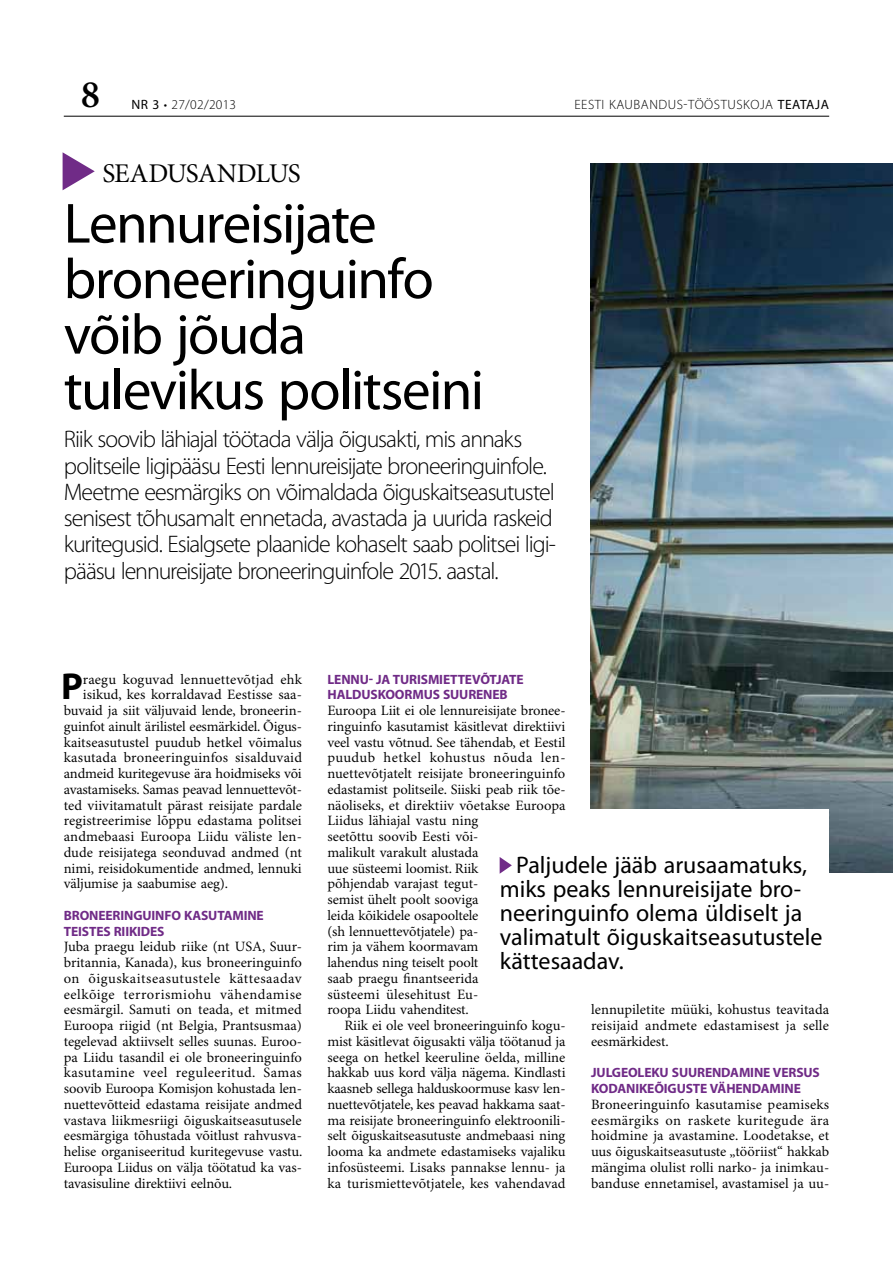
<style>
.page{position:relative;width:893px;height:1263px;background:#fff}
.page>*{position:absolute;margin:0;border:0;box-sizing:border-box;transform-origin:0 0}
.t1{font:57px/55.5px "Myriad Pro";letter-spacing:-.03em;color:#000}
.t2{font:600 39px "Minion Pro";color:#000}
.t3{font:700 37.65px "Myriad Pro";color:#000}
.t4{font:27px "Minion Pro";color:#000}
.t5{font:300 24px/26.2px "Myriad Pro";letter-spacing:-.045em;color:#000}
.t6{font:24px/24px "Myriad Pro";color:#000}
.t7{font:14.25px/15.8px "Minion Pro";letter-spacing:-.005em;color:#000;text-align:justify}
.t8{font:14.25px "Minion Pro";letter-spacing:.015em;color:#000}
.t9{font:700 13.5px/15.8px "Myriad Pro";letter-spacing:-.01em;color:#702b87}
.t10{font:300 13.5px "Myriad Pro";letter-spacing:.04em;color:#000}
.s1{font-weight:400}
</style>
<div class="page">
<img style="left:590px;top:164px;width:303px;height:709px">
<div style="left:479px;top:810px;width:350px;height:189px;background:#fff"></div>
<svg style="left:63px;top:152px;width:32px;height:38px"></svg>
<svg style="left:500px;top:857px;width:12px;height:17px"></svg>
<hr style="left:64px;top:116px;width:765px;height:1px;background:#000">
<h2 class="t2" style="left:81px;top:68px;width:21px">8</h2>
<p class="t10" style="left:131px;top:96px;width:106px"><span class="s1">Nr 3</span> • 27/02/2013</p>
<p class="t10" style="left:574px;top:96px;width:256px">eesti kaubandus-tööstuskoja <span class="s1">teataja</span></p>
<h3 class="t4" style="left:102px;top:157px;width:200px">seadusandlus</h3>
<h1 class="t1" style="left:64px;top:195px;width:422px">Lennureisijate broneeringuinfo võib jõuda tulevikus politseini</h1>
<p class="t5" style="left:64px;top:426px;width:494px">Riik soovib lähiajal töötada välja õigusakti, mis annaks politseile ligipääsu Eesti lennureisijate broneeringuinfole.<br>Meetme eesmärgiks on võimaldada õiguskaitseasutustel senisest tõhusamalt ennetada, avastada ja uurida raskeid kuritegusid. Esialgsete plaanide kohaselt saab politsei ligi&shy;pääsu lennureisijate broneeringuinfole 2015. aastal.</p>
<h3 class="t3" style="left:61px;top:662px;width:23px">P</h3>
<p class="t7" style="left:83px;top:672px;width:221px">raegu koguvad lennuettevõtjad ehk</p>
<p class="t7" style="left:83px;top:687px;width:221px">isikud, kes korraldavad Eestisse saa-</p>
<p class="t7" style="left:64px;top:703px;width:240px">buvaid ja siit väljuvaid lende, broneerin-</p>
<p class="t7" style="left:64px;top:719px;width:240px">guinfot ainult ärilistel eesmärkidel. Õigus-</p>
<p class="t7" style="left:64px;top:734px;width:239px">kaitseasutustel puudub hetkel võimalus</p>
<p class="t8" style="left:64px;top:749px;width:240px">kasutada broneeringuinfos sisalduvaid</p>
<p class="t7" style="left:64px;top:766px;width:239px">andmeid kuritegevuse ära hoidmiseks või</p>
<p class="t7" style="left:64px;top:782px;width:240px">avastamiseks. Samas peavad lennuettevõt-</p>
<p class="t7" style="left:64px;top:797px;width:240px">ted viivitamatult pärast reisijate pardale</p>
<p class="t7" style="left:64px;top:813px;width:239px">registreerimise lõppu edastama politsei</p>
<p class="t7" style="left:64px;top:829px;width:240px">andmebaasi Euroopa Liidu väliste len-</p>
<p class="t7" style="left:64px;top:845px;width:240px">dude reisijatega seonduvad andmed (nt</p>
<p class="t7" style="left:64px;top:860px;width:239px">nimi, reisidokumentide andmed, lennuki</p>
<p class="t7" style="left:64px;top:876px;width:166px">väljumise ja saabumise aeg).</p>
<p class="t9" style="left:64px;top:907px;width:200px">BRONEERINGUINFO KASUTAMINE<br>TEISTES RIIKIDES</p>
<p class="t7" style="left:64px;top:939px;width:181px">Juba praegu leidub riike (nt USA</p>
<p class="t7" style="left:64px;top:939px;width:240px;text-indent:198px">, Suur&shy;britannia, Kanada), kus broneeringuinfo on õiguskaitseasutustele kättesaadav eelkõige terrorismiohu vähendamise eesmärgil. Samuti on teada, et mitmed Euroopa riigid (nt Belgia, Prantsusmaa) tegelevad aktiivselt selles suunas. Euroo&shy;pa Liidu tasandil ei ole broneeringuinfo kasutamine veel reguleeritud. Samas soovib Euroopa Komisjon kohustada len&shy;nuettevõtteid edastama reisijate andmed vastava liikmesriigi õiguskaitseasutusele eesmärgiga tõhustada võitlust rahvusva&shy;helise organiseeritud kuritegevuse vastu.<br>Euroopa Liidus on välja töötatud ka vas&shy;tavasisuline direktiivi eelnõu.</p>
<p class="t9" style="left:328px;top:671px;width:190px;text-indent:145px">VÕTJATE<br>HALDUSKOORMUS SUURENEB</p>
<p class="t7" style="left:327px;top:703px;width:240px;text-align:left">Euroopa Liit ei ole lennureisijate bronee&shy;ringuinfo kasutamist käsitlevat direktiivi veel vastu võtnud. See tähendab, et Eestil puudub hetkel kohustus nõuda len&shy;nuettevõtjatelt reisijate broneeringuinfo edastamist politseile. Siiski peab riik tõe&shy;näoliseks, et direktiiv võetakse Euroopa<br>Liidus lähiajal vastu ning<br>seetõttu soovib Eesti või-<br>malikult varakult alustada<br>uue süsteemi loomist. Riik<br>põhjendab varajast tegut-<br>semist ühelt poolt sooviga<br>leida kõikidele osapooltele<br>(sh lennuettevõtjatele) pa-<br>rim ja vähem koormavam<br>lahendus ning teiselt poolt<br>saab praegu finantseerida<br>süsteemi ülesehitust Eu-<br>roopa Liidu vahenditest.</p>
<p class="t7" style="left:327px;top:1018px;width:240px;text-indent:17px">Riik ei ole veel broneeringuinfo kogu&shy;mist käsitlevat õigusakti välja töötanud ja seega on hetkel keeruline öelda, milline hakkab uus kord välja nägema. Kindlasti kaasneb sellega halduskoormuse kasv len&shy;nuettevõtjatele, kes peavad hakkama saat&shy;ma reisijate broneeringuinfo elektroonili&shy;selt õiguskaitseasutuste andmebaasi ning looma ka andmete edastamiseks vajaliku infosüsteemi. Lisaks pannakse lennu- ja ka turismiettevõtjatele, kes vahendavad</p>
<p class="t9" style="left:328px;top:671px;width:124px">LENNU- JA TURISMIETTE</p>
<h3 class="t6" style="left:500px;top:852px;width:324px;text-indent:17px">Paljudele jääb arusaamatuks, miks peaks lennureisijate bro&shy;neeringuinfo olema üldiselt ja valimatult õiguskaitseasutustele kättesaadav.</h3>
<p class="t7" style="left:591px;top:1002px;width:240px">lennupiletite müüki, kohustus teavitada reisijaid andmete edastamisest ja selle eesmärkidest.</p>
<p class="t9" style="left:591px;top:1064px;width:230px">JULGEOLEKU SUURENDAMINE VERSUS<br>KODANIKEÕIGUSTE VÄHENDAMINE</p>
<p class="t7" style="left:591px;top:1097px;width:240px">Broneeringuinfo kasutamise peamiseks eesmärgiks on raskete kuritegude ära hoidmine ja avastamine. Loodetakse, et uus õiguskaitseasutuste „tööriist“ hakkab mängima olulist rolli narko- ja inimkau&shy;banduse ennetamisel, avastamisel ja uu-</p>
</div>
